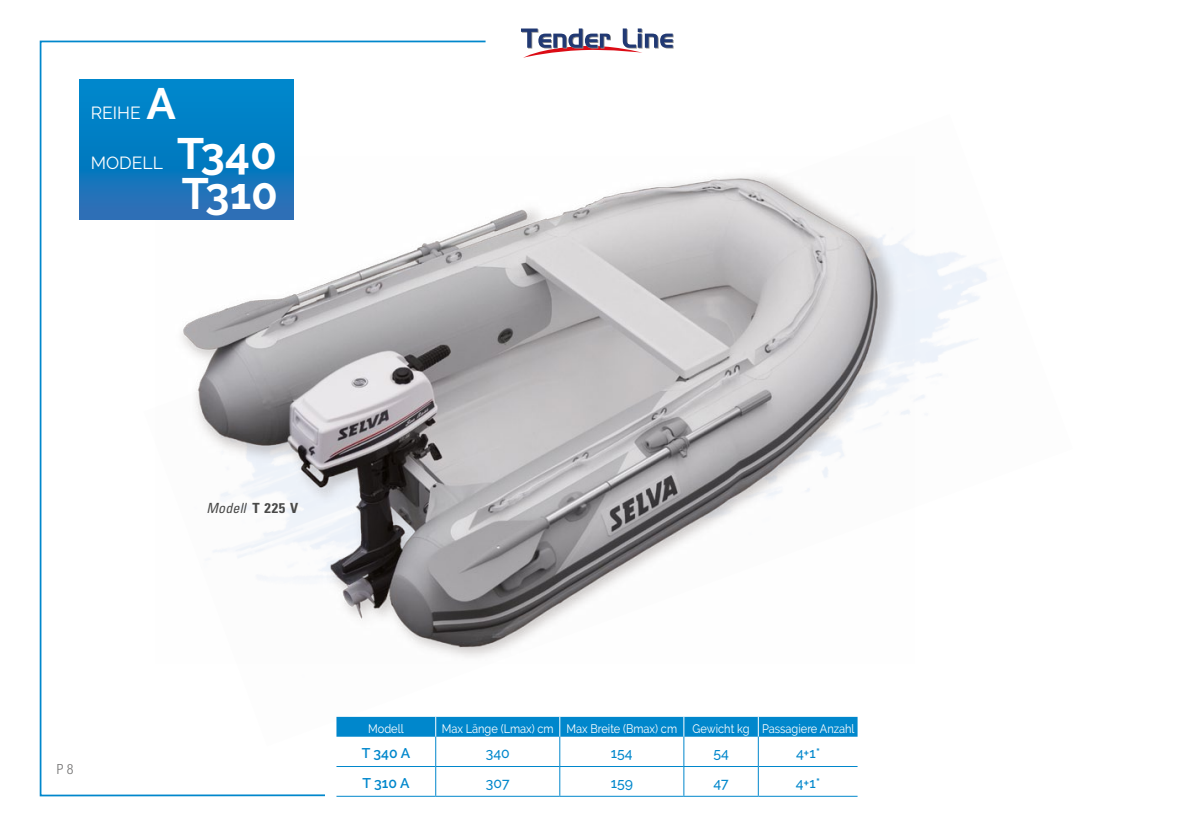
<style>
.page{position:relative;width:1201px;height:834px;background:#fff}
.page>*{position:absolute;margin:0;border:0;box-sizing:border-box;transform-origin:0 0}
.t1{font:700 43.75px/40.2px "Raleway";color:#fff}
.t2{font:17.5px "Raleway";color:#fff}
.t3{font:500 14px "Raleway";color:#0087cc}
.t4{font:italic condensed 14px "Univers LT Std";letter-spacing:.01em;color:#4a4a49}
.t5{font:600 14px "Raleway";color:#0087cc}
.t6{font:300 condensed 14px "Helvetica Neue LT Std";color:#706f6f}
.t7{font:12.25px "Raleway";color:#fff;scale:.9 1}
.s1{font-weight:700;font-style:normal}
</style>
<div class="page">
<svg style="left:39px;top:40px;width:635px;height:757px"></svg>
<div style="left:325px;top:786px;width:551px;height:36px;background:#fff"></div>
<img style="left:144px;top:114px;width:843px;height:632px">
<img style="left:155px;top:157px;width:759px;height:506px">
<svg style="left:79px;top:79px;width:214px;height:140px;background:#0b7bc1"></svg>
<svg style="left:336px;top:716px;width:521px;height:79px"></svg>
<hr style="left:336px;top:765px;width:100px;height:1px;background:#0087cc">
<hr style="left:436px;top:765px;width:124px;height:1px;background:#0087cc">
<hr style="left:560px;top:765px;width:124px;height:1px;background:#0087cc">
<hr style="left:684px;top:765px;width:74px;height:1px;background:#0087cc">
<hr style="left:758px;top:765px;width:99px;height:1px;background:#0087cc">
<hr style="left:336px;top:795px;width:100px;height:1px;background:#0087cc">
<hr style="left:436px;top:795px;width:124px;height:1px;background:#0087cc">
<hr style="left:560px;top:795px;width:124px;height:1px;background:#0087cc">
<hr style="left:684px;top:795px;width:74px;height:1px;background:#0087cc">
<hr style="left:758px;top:795px;width:99px;height:1px;background:#0087cc">
<svg style="left:521px;top:28px;width:152px;height:30px"></svg>
<h1 class="t1" style="left:147px;top:84px;width:31px">V</h1>
<h2 class="t2" style="left:91px;top:153px;width:86px">MODELLO</h2>
<h1 class="t1" style="left:147px;top:84px;width:31px">A</h1>
<h2 class="t2" style="left:91px;top:102px;width:51px">REIHE</h2>
<h1 class="t1" style="left:177px;top:134px;width:102px">T340<br>T310</h1>
<h1 class="t1" style="left:205px;top:134px;width:75px">255</h1>
<p class="t6" style="left:57px;top:761px;width:18px">P 8</p>
<p class="t4" style="left:206px;top:498px;width:93px">Modell <span class="s1">T 225 V</span></p>
<p class="t7" style="left:368px;top:721px;width:41px">Modell</p>
<p class="t7" style="left:442px;top:721px;width:263px">Max Länge (Lmax) cm Max Breite (Bmax) cm</p>
<p class="t7" style="left:692px;top:721px;width:181px">Gewicht kg Passagiere Anzahl</p>
<p class="t5" style="left:362px;top:744px;width:50px">T 340 A</p>
<p class="t3" style="left:486px;top:744px;width:25px">340</p>
<p class="t3" style="left:611px;top:744px;width:23px">154</p>
<p class="t3" style="left:713px;top:744px;width:17px">54</p>
<p class="t3" style="left:796px;top:744px;width:26px">4+1*</p>
<p class="t5" style="left:362px;top:774px;width:48px">T 310 A</p>
<p class="t3" style="left:486px;top:774px;width:25px">307</p>
<p class="t3" style="left:610px;top:774px;width:24px">159</p>
<p class="t3" style="left:713px;top:774px;width:17px">47</p>
<p class="t3" style="left:796px;top:774px;width:26px">4+1*</p>
</div>
